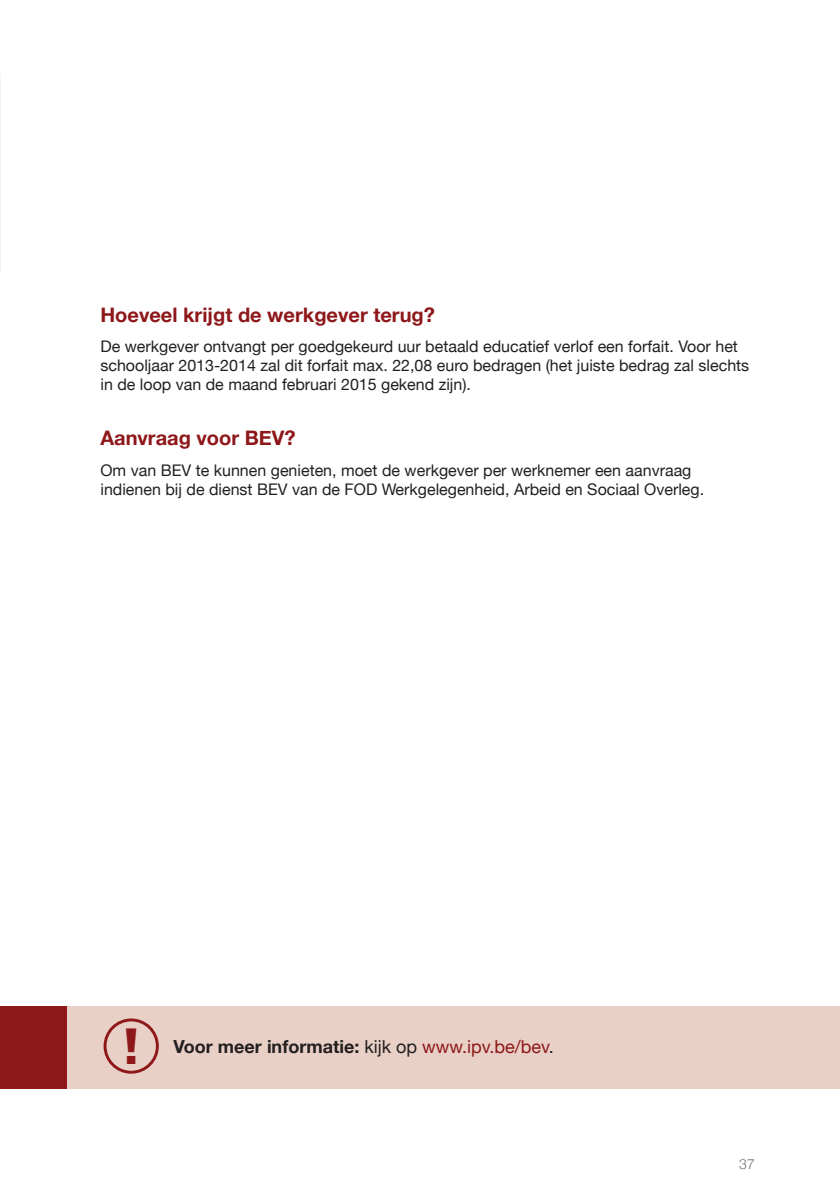
<style>
.page{position:relative;width:840px;height:1191px;background:#fff}
.page>*{position:absolute;margin:0;border:0;box-sizing:border-box;transform-origin:0 0}
.t1{font:900 49.8px "DIN";color:#8e171a}
.t2{font:700 20px "Helvetica Neue";color:#8e171a}
.t3{font:700 18px "Helvetica Neue";color:#231f20}
.t4{font:16px/19.2px "Helvetica Neue";color:#231f20}
.t5{font:300 14px "Helvetica Neue";color:#6c6d70}
.s1{font-weight:400}
.s2{font-weight:400;color:#8e171a}
</style>
<div class="page">
<div style="left:1px;top:1006px;width:838px;height:82px;background:#e8d0c6"></div>
<div style="left:0;top:1006px;width:67px;height:83px;background:#8e171a"></div>
<div style="left:103px;top:1018px;width:56px;height:55px;border:3px solid #8e171a;border-radius:50%"></div>
<p class="t2" style="left:100px;top:302px;width:336px">Hoeveel krijgt de werkgever terug?</p>
<p class="t4" style="left:100px;top:336px;width:650px">De werkgever ontvangt per goedgekeurd uur betaald educatief verlof een forfait. Voor het schooljaar 2013-2014 zal dit forfait max. 22,08 euro bedragen (het juiste bedrag zal slechts in de loop van de maand februari 2015 gekend zijn).</p>
<p class="t2" style="left:100px;top:425px;width:196px">Aanvraag voor BEV?</p>
<p class="t4" style="left:100px;top:460px;width:605px">Om van BEV te kunnen genieten, moet de werkgever per werknemer een aanvraag indienen bij de dienst BEV van de FOD Werkgelegenheid, Arbeid en Sociaal Overleg.</p>
<h1 class="t1" style="left:121px;top:1013px;width:20px">!</h1>
<p class="t3" style="left:173px;top:1035px;width:381px">Voor meer informatie: <span class="s1">kijk op</span> <span class="s2">www.ipv.be/bev</span><span class="s1">.</span></p>
<p class="t5" style="left:738px;top:1155px;width:17px">37</p>
</div>
